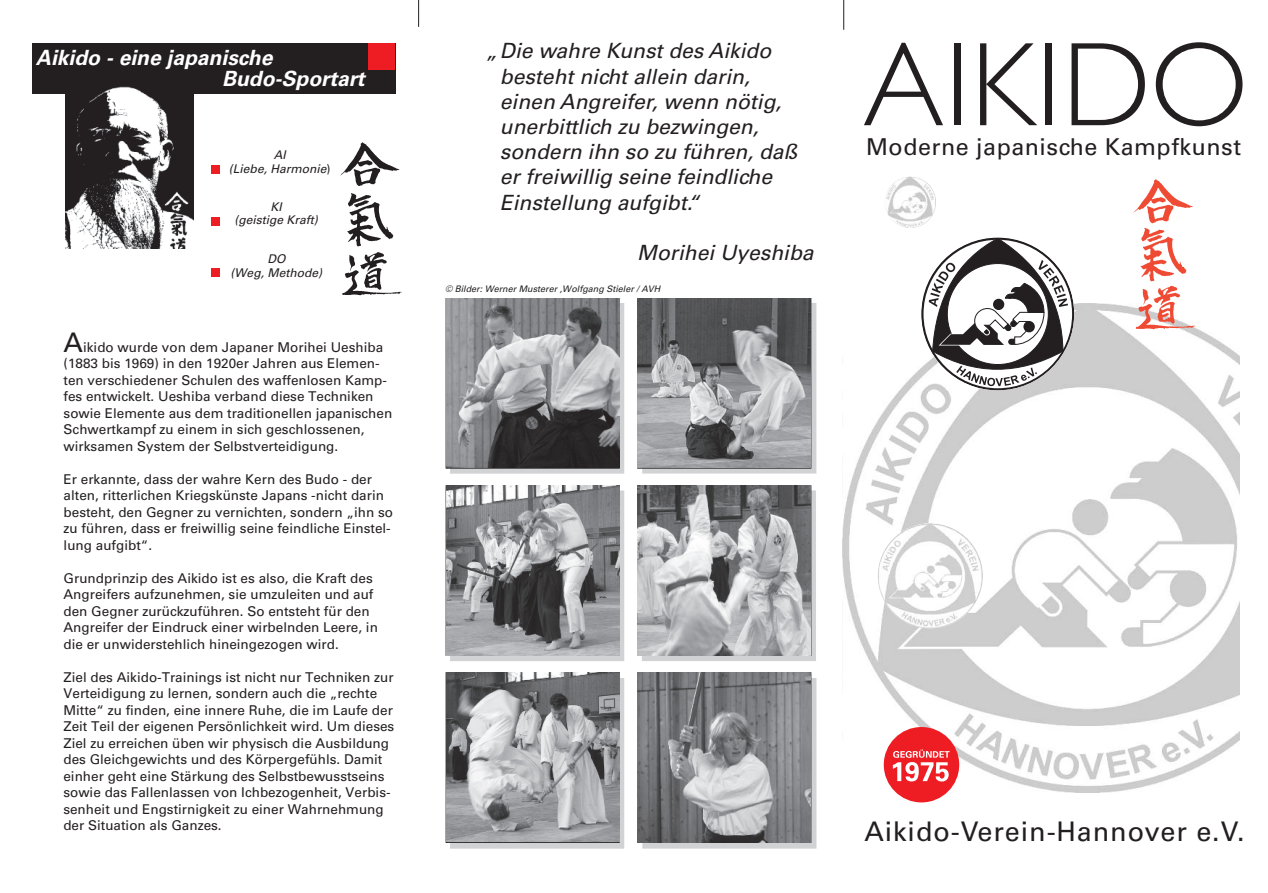
<style>
.page{position:relative;width:1268px;height:893px;background:#fff}
.page>*{position:absolute;margin:0;border:0;box-sizing:border-box;transform-origin:0 0}
.t1{font:300 120px "Gill Sans";letter-spacing:.01em;color:#231f20}
.t2{font:27px "Univers";letter-spacing:.035em;color:#231f20}
.t3{font:23.25px "Univers";letter-spacing:.02em;color:#231f20}
.t4{font:italic 21px/25.2px "Univers";color:#231f20}
.t5{font:italic 700 21px "Univers";color:#fff}
.t6{font:13.5px/16.5px "Univers";color:#231f20}
.t7{font:italic 12px/13.5px "Univers";color:#231f20;text-align:center}
.t8{font:italic 9px "Univers";color:#231f20}
.s1{font-style:normal}
.s2{font-size:27px}
</style>
<div class="page">
<img style="left:884px;top:177px;width:51px;height:51px;border-radius:50%">
<img style="left:842px;top:303px;width:396px;height:489px">
<img style="left:877px;top:523px;width:105px;height:105px;border-radius:50%">
<svg style="left:644px;top:680px;width:170px;height:166px"></svg>
<div style="left:642px;top:678px;width:174px;height:170px;border:1px solid #d1d2d4"></div>
<svg style="left:452px;top:680px;width:170px;height:166px"></svg>
<div style="left:450px;top:678px;width:174px;height:170px;border:1px solid #d1d2d4"></div>
<svg style="left:642px;top:491px;width:173px;height:169px"></svg>
<div style="left:642px;top:491px;width:173px;height:170px;border:1px solid #d1d2d4"></div>
<svg style="left:452px;top:493px;width:170px;height:166px"></svg>
<div style="left:450px;top:491px;width:174px;height:170px;border:1px solid #d1d2d4"></div>
<svg style="left:644px;top:305px;width:170px;height:166px"></svg>
<div style="left:642px;top:303px;width:174px;height:170px;border:1px solid #d1d2d4"></div>
<svg style="left:452px;top:305px;width:170px;height:166px"></svg>
<div style="left:450px;top:303px;width:174px;height:170px;border:1px solid #d1d2d4"></div>
<div style="left:32px;top:43px;width:363px;height:51px;background:#231f20"></div>
<svg style="left:418px;top:0;width:1px;height:27px"></svg>
<hr style="left:843px;top:0;width:1px;height:30px;background:#231f20">
<img style="left:446px;top:299px;width:173px;height:169px">
<img style="left:637px;top:299px;width:173px;height:169px">
<img style="left:446px;top:486px;width:173px;height:169px">
<img style="left:637px;top:486px;width:173px;height:169px">
<img style="left:446px;top:673px;width:173px;height:169px">
<img style="left:637px;top:673px;width:173px;height:169px">
<svg style="left:928px;top:238px;width:139px;height:148px"></svg>
<img style="left:65px;top:86px;width:128px;height:163px">
<img style="left:1127px;top:179px;width:71px;height:158px">
<div style="left:368px;top:43px;width:27px;height:27px;background:#ee1d23"></div>
<img style="left:340px;top:142px;width:60px;height:44px">
<img style="left:347px;top:193px;width:47px;height:54px">
<img style="left:343px;top:252px;width:59px;height:44px">
<div style="left:211px;top:165px;width:9px;height:9px;background:#ee1d23"></div>
<div style="left:211px;top:217px;width:9px;height:8px;background:#ee1d23"></div>
<div style="left:211px;top:269px;width:9px;height:8px;background:#ee1d23"></div>
<div style="left:883px;top:727px;width:76px;height:75px;background:#ee1d23;border-radius:50%"></div>
<svg style="left:892px;top:750px;width:57px;height:31px"></svg>
<h3 class="t5" style="left:36px;top:50px;width:238px">Aikido - eine japanische</h3>
<h3 class="t5" style="left:222px;top:71px;width:144px">Budo-Sportart</h3>
<p class="t7" style="left:229px;top:149px;width:103px">AI<br>(Liebe, Harmonie<span class="s1">)</span></p>
<p class="t7" style="left:234px;top:201px;width:85px">KI<br>(geistige Kraft)</p>
<p class="t7" style="left:230px;top:253px;width:93px">DO<br>(Weg, Methode)</p>
<p class="t6" style="left:64px;top:340px;width:330px"><span class="s2">A</span>ikido wurde von dem Japaner Morihei Ueshiba (1883 bis 1969) in den 1920er Jahren aus Elemen&shy;ten verschiedener Schulen des waffenlosen Kamp&shy;fes entwickelt. Ueshiba verband diese Techniken sowie Elemente aus dem traditionellen japanischen Schwertkampf zu einem in sich geschlossenen, wirksamen System der Selbstverteidigung.</p>
<p class="t6" style="left:64px;top:472px;width:331px">Er erkannte, dass der wahre Kern des Budo - der alten, ritterlichen Kriegskünste Japans -nicht darin besteht, den Gegner zu vernichten, sondern „ihn so zu führen, dass er freiwillig seine feindliche Einstel&shy;lung aufgibt“.</p>
<p class="t6" style="left:63px;top:571px;width:316px">Grundprinzip des Aikido ist es also, die Kraft des Angreifers aufzunehmen, sie umzuleiten und auf den Gegner zurückzuführen. So entsteht für den Angreifer der Eindruck einer wirbelnden Leere, in die er unwiderstehlich hineingezogen wird.</p>
<p class="t6" style="left:63px;top:670px;width:332px">Ziel des Aikido-Trainings ist nicht nur Techniken zur Verteidigung zu lernen, sondern auch die „rechte Mitte“ zu finden, eine innere Ruhe, die im Laufe der Zeit Teil der eigenen Persönlichkeit wird. Um dieses Ziel zu erreichen üben wir physisch die Ausbildung des Gleichgewichts und des Körpergefühls. Damit einher geht eine Stärkung des Selbstbewusstseins sowie das Fallenlassen von Ichbezogenheit, Verbis&shy;senheit und Engstirnigkeit zu einer Wahrnehmung der Situation als Ganzes.</p>
<h3 class="t4" style="left:500px;top:40px;width:299px;text-indent:-14px">„Die wahre Kunst des Aikido besteht nicht allein darin, einen Angreifer, wenn nötig, unerbittlich zu bezwingen, sondern ihn so zu führen, daß er freiwillig seine feindliche<br>Einstellung aufgibt.“</h3>
<h3 class="t4" style="left:637px;top:242px;width:178px">Morihei Uyeshiba</h3>
<p class="t8" style="left:445px;top:286px;width:217px">© Bilder: Werner Musterer ,Wolfgang Stieler / AVH</p>
<h1 class="t1" style="left:863px;top:14px;width:386px">AIKIDO</h1>
<h3 class="t3" style="left:866px;top:138px;width:376px">Moderne japanische Kampfkunst</h3>
<h2 class="t2" style="left:864px;top:822px;width:381px">Aikido-Verein-Hannover e.V.</h2>
</div>
